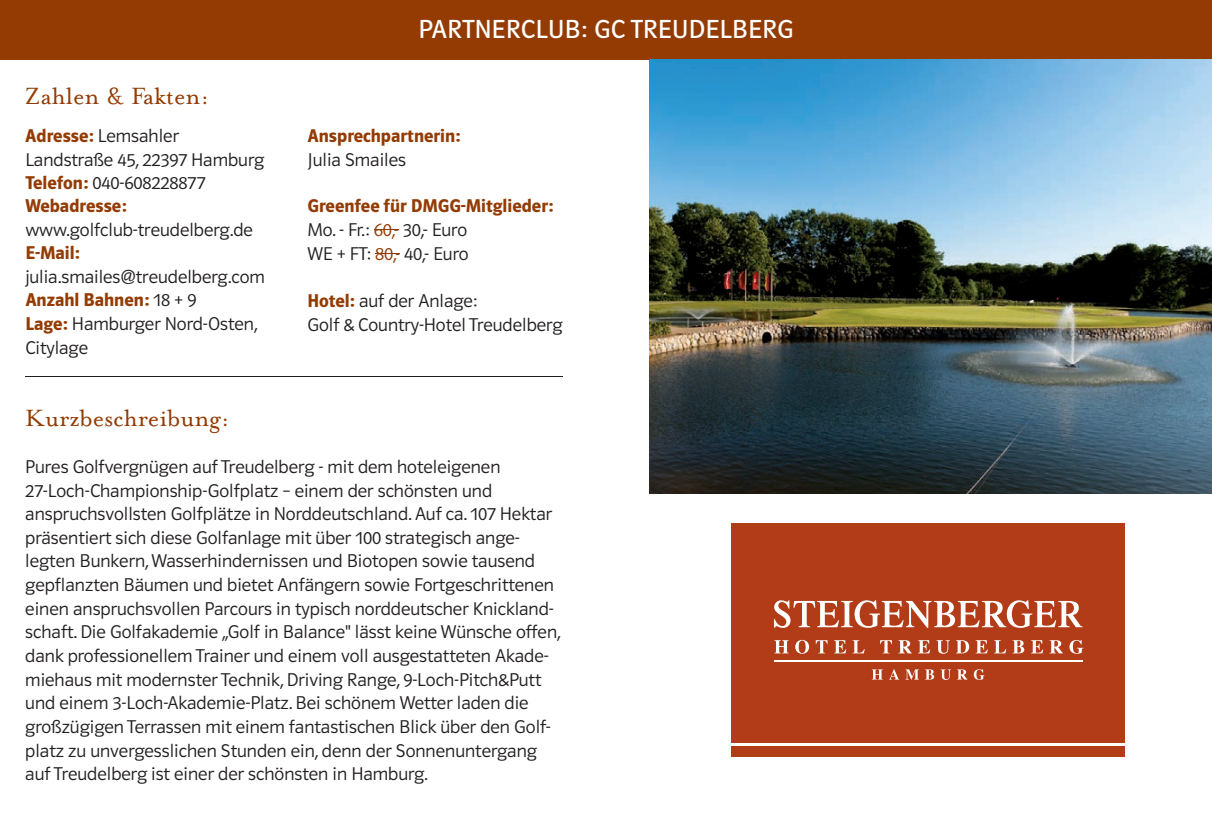
<style>
.page{position:relative;width:1212px;height:817px;background:#fff}
.page>*{position:absolute;margin:0;border:0;box-sizing:border-box;transform-origin:0 0}
.t1{font:27px "Mrs Eaves Roman";color:#933b03}
.t2{font:27px "Polo 11 K Buch";letter-spacing:.01em;color:#fff}
.t3{font:19.12px/23.6px "Polo 11 K Leicht";color:#231f20}
.t4{font:19.12px "Polo 11 K Hfett";color:#933b03}
.s1{font-family:"Polo 11 K Hfett";color:#933b03}
.s2{font-family:"Polo 11 K Leicht";color:#231f20}
.s3{color:#933b03}
</style>
<div class="page">
<div style="left:0;top:0;width:1212px;height:59px;background:#933b03"></div>
<img style="left:649px;top:59px;width:563px;height:434px">
<svg style="left:374px;top:229px;width:25px;height:1px"></svg>
<svg style="left:375px;top:253px;width:25px;height:1px"></svg>
<hr style="left:25px;top:376px;width:537px;height:1px;background:#231f20">
<div style="left:731px;top:523px;width:394px;height:219px;background:#b13c17"></div>
<div style="left:731px;top:746px;width:394px;height:11px;background:#b13c17"></div>
<svg style="left:774px;top:600px;width:308px;height:27px"></svg>
<hr style="left:774px;top:660px;width:308px;height:2px;background:#fff">
<svg style="left:872px;top:669px;width:112px;height:10px"></svg>
<svg style="left:774px;top:639px;width:91px;height:14px"></svg>
<svg style="left:880px;top:640px;width:203px;height:13px"></svg>
<h1 class="t1" style="left:25px;top:81px;width:186px">Zahlen &amp; Fakten:</h1>
<p class="t3" style="left:25px;top:124px;width:240px"><span class="s1">Adresse:</span> Lemsahler<br>Landstraße 45, 22397 Hamburg<br><span class="s1">Telefon:</span> 040-608228877</p>
<p class="t4" style="left:25px;top:196px;width:103px">Webadresse:</p>
<p class="t3" style="left:25px;top:218px;width:229px">www.golfclub-treudelberg.de</p>
<p class="t4" style="left:25px;top:242px;width:56px">E-Mail:</p>
<p class="t3" style="left:25px;top:264px;width:241px">julia.smailes@treudelberg.com</p>
<p class="t4" style="left:25px;top:290px;width:173px">Anzahl Bahnen: <span class="s2">18 + 9</span></p>
<p class="t3" style="left:25px;top:312px;width:234px"><span class="s1">Lage:</span> Hamburger Nord-Osten,<br>Citylage</p>
<h1 class="t2" style="left:418px;top:15px;width:377px">PARTNERCLUB: GC TREUDELBERG</h1>
<p class="t4" style="left:307px;top:126px;width:155px">Ansprechpartnerin:</p>
<p class="t3" style="left:307px;top:148px;width:100px">Julia Smailes</p>
<p class="t4" style="left:307px;top:196px;width:247px">Greenfee für DMGG-Mitglieder:</p>
<p class="t3" style="left:307px;top:218px;width:163px">Mo. - Fr.: <span class="s3">60,-</span> 30,- Euro<br>WE + FT: <span class="s3">80,-</span> 40,- Euro</p>
<p class="t3" style="left:307px;top:289px;width:257px"><span class="s1">Hotel:</span> auf der Anlage:<br>Golf &amp; Country-Hotel Treudelberg</p>
<h1 class="t1" style="left:25px;top:403px;width:206px">Kurzbeschreibung:</h1>
<p class="t3" style="left:25px;top:455px;width:537px">Pures Golfvergnügen auf Treudelberg - mit dem hoteleigenen 27-Loch-Championship-Golfplatz – einem der schönsten und anspruchsvollsten Golfplätze in Norddeutschland. Auf ca. 107 Hektar präsentiert sich diese Golfanlage mit über 100 strategisch ange&shy;legten Bunkern, Wasserhindernissen und Biotopen sowie tausend gepflanzten Bäumen und bietet Anfängern sowie Fortgeschrittenen einen anspruchsvollen Parcours in typisch norddeutscher Knickland&shy;schaft. Die Golfakademie „Golf in Balance" lässt keine Wünsche offen, dank professionellem Trainer und einem voll ausgestatteten Akade&shy;miehaus mit modernster Technik, Driving Range, 9-Loch-Pitch&amp;Putt und einem 3-Loch-Akademie-Platz. Bei schönem Wetter laden die großzügigen Terrassen mit einem fantastischen Blick über den Golf&shy;platz zu unvergesslichen Stunden ein, denn der Sonnenuntergang auf Treudelberg ist einer der schönsten in Hamburg.</p>
</div>
